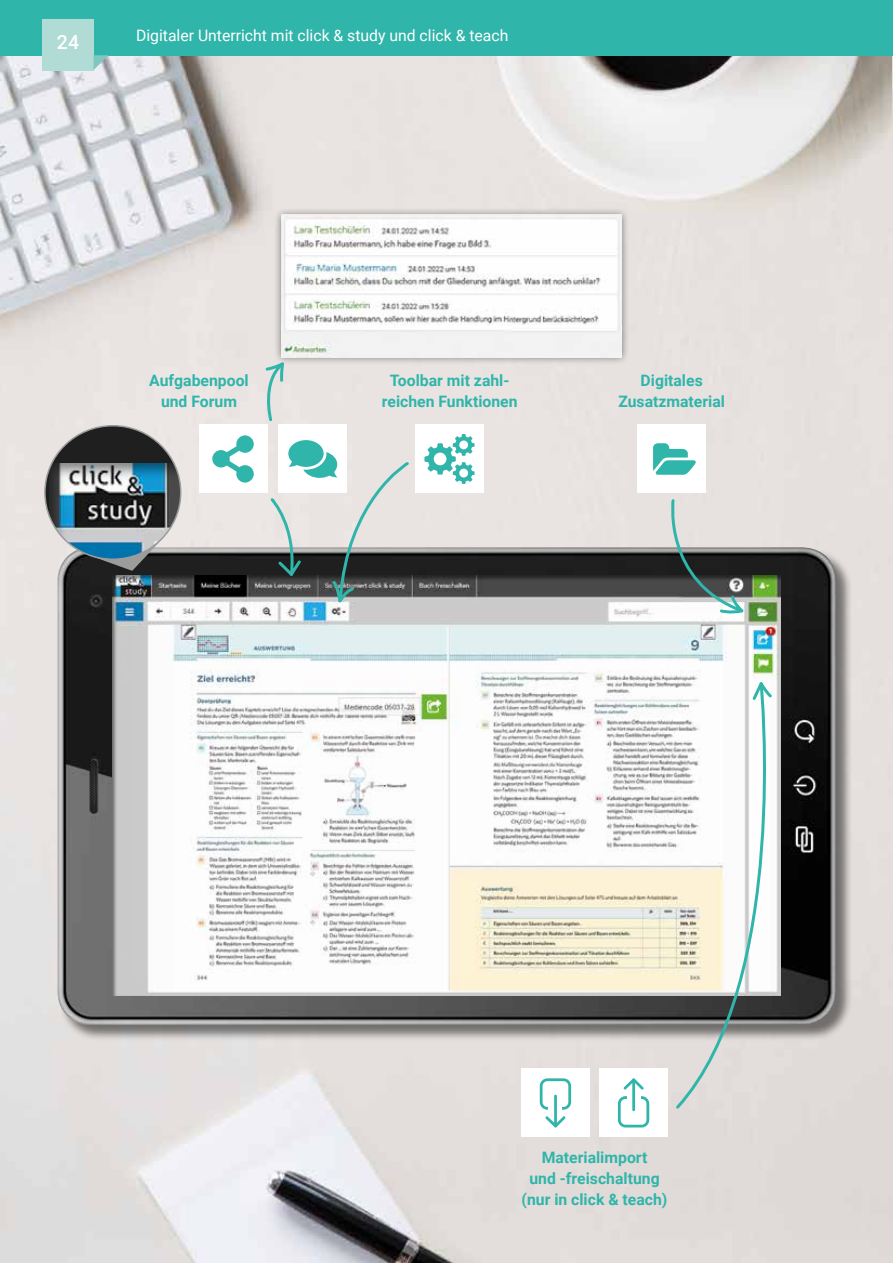
<style>
.page{position:relative;width:893px;height:1263px;background:#fff}
.page>*{position:absolute;margin:0;border:0;box-sizing:border-box;transform-origin:0 0}
.t1{font:500 19.5px "Roboto";color:#fff}
.t2{font:700 15.75px/21px "Roboto";color:#30b5aa;text-align:center}
.t3{font:15.75px "Roboto";color:#fff}
</style>
<div class="page">
<img style="left:0;top:55px;width:893px;height:1208px">
<div style="left:58px;top:547px;width:794px;height:494px;background:#000;opacity:.5"></div>
<img style="left:57px;top:547px;width:779px;height:478px">
<div style="left:112px;top:576px;width:669px;height:420px;background:#000;opacity:.5"></div>
<div style="left:199px;top:425px;width:68px;height:68px;background:#fff"></div>
<svg style="left:236px;top:435px;width:18px;height:18px"></svg>
<svg style="left:236px;top:465px;width:18px;height:18px"></svg>
<svg style="left:212px;top:437px;width:40px;height:44px"></svg>
<div style="left:279px;top:425px;width:68px;height:68px;background:#fff"></div>
<div style="left:288px;top:440px;width:36px;height:27px;background:#30b5aa;border-radius:50%"></div>
<div style="left:600px;top:1069px;width:68px;height:68px;background:#fff"></div>
<div style="left:618px;top:1096px;width:31px;height:31px;border:3px solid #30b5aa;border-radius:6px"></div>
<svg style="left:621px;top:1078px;width:25px;height:35px"></svg>
<div style="left:521px;top:1069px;width:68px;height:68px;background:#fff"></div>
<div style="left:540px;top:1078px;width:31px;height:32px;border:3px solid #30b5aa;border-radius:6px"></div>
<svg style="left:543px;top:1093px;width:25px;height:35px"></svg>
<div style="left:415px;top:425px;width:69px;height:68px;background:#fff"></div>
<svg style="left:424px;top:434px;width:51px;height:50px"></svg>
<div style="left:637px;top:425px;width:68px;height:68px;background:#fff"></div>
<svg style="left:653px;top:443px;width:43px;height:32px"></svg>
<svg style="left:269px;top:452px;width:141px;height:240px"></svg>
<div style="left:723px;top:605px;width:19px;height:15px;background:#fff"></div>
<svg style="left:663px;top:498px;width:82px;height:117px;background:#9a9f9d"></svg>
<svg style="left:673px;top:684px;width:117px;height:427px"></svg>
<svg style="left:751px;top:680px;width:14px;height:21px"></svg>
<div style="left:273px;top:207px;width:357px;height:158px;background:#000;opacity:.5"></div>
<img style="left:281px;top:215px;width:340px;height:142px">
<div style="left:0;top:0;width:893px;height:55px;background:#30b5aa"></div>
<div style="left:43px;top:19px;width:51px;height:51px;background:#b1dbd5"></div>
<svg style="left:94px;top:55px;width:14px;height:15px"></svg>
<svg style="left:90px;top:559px;width:73px;height:12px"></svg>
<img style="left:45px;top:426px;width:136px;height:133px">
<div style="left:49px;top:463px;width:132px;height:96px;background:#000;opacity:.5"></div>
<svg style="left:261px;top:361px;width:25px;height:62px;background:#c8dcd7"></svg>
<p class="t1" style="left:57px;top:29px;width:24px">24</p>
<p class="t3" style="left:136px;top:24px;width:374px">Digitaler Unterricht mit click &amp; study und click &amp; teach</p>
<p class="t2" style="left:149px;top:369px;width:101px">Aufgabenpool und Forum</p>
<p class="t2" style="left:382px;top:369px;width:137px">Toolbar mit zahl&shy;reichen Funktionen</p>
<p class="t2" style="left:618px;top:369px;width:108px">Digitales<br>Zusatzmaterial</p>
<p class="t2" style="left:521px;top:1146px;width:147px">Materialimport<br>und -freischaltung (nur in click &amp; teach)</p>
</div>
